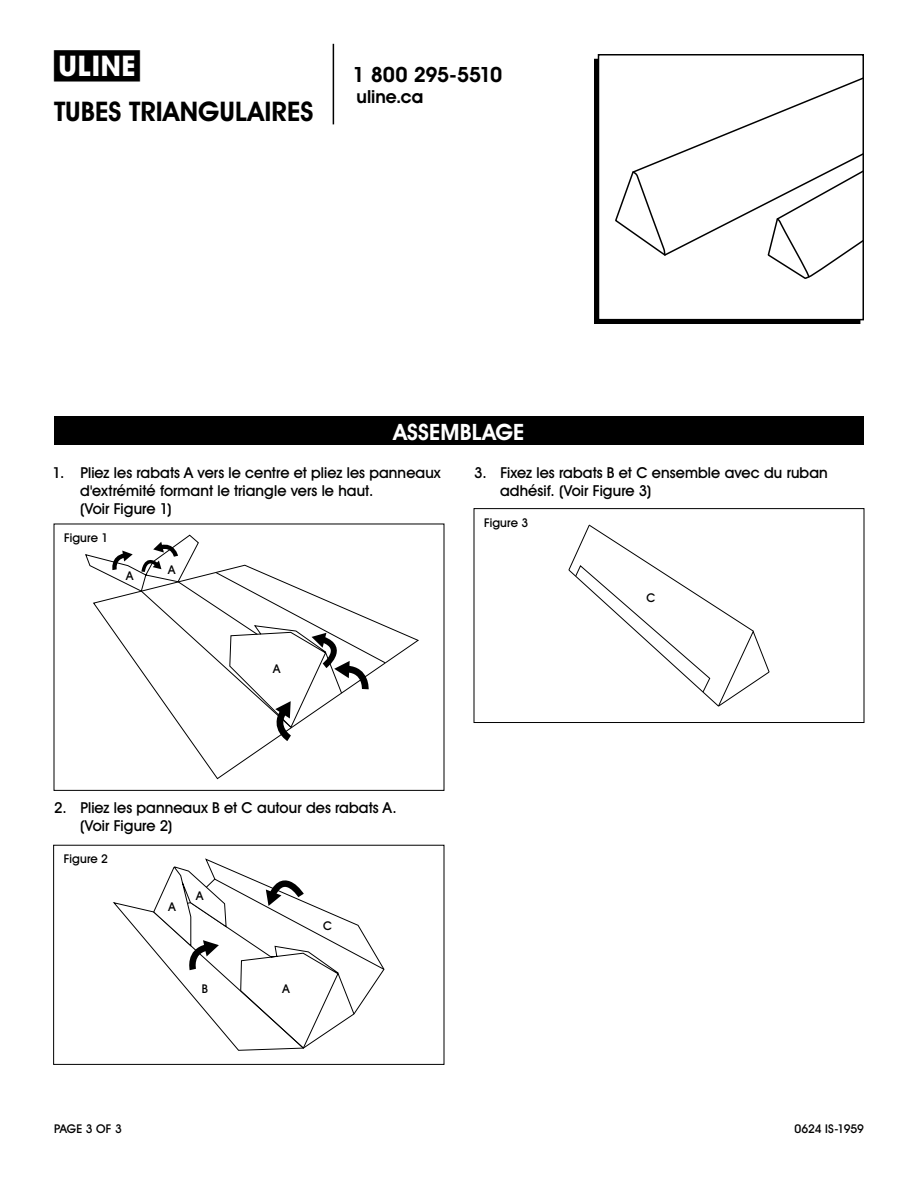
<style>
.page{position:relative;width:918px;height:1188px;background:#fff}
.page>*{position:absolute;margin:0;border:0;box-sizing:border-box;transform-origin:0 0}
.t1{font:700 28.5px "Uline Two Knine";color:#000}
.t2{font:700 27px "Uline Two Knine";letter-spacing:.005em;color:#000}
.t3{font:700 22.5px "Uline Two Knine";letter-spacing:.01em;color:#fff}
.t4{font:700 21px "Uline Two Knine";letter-spacing:-.02em;color:#000}
.t5{font:700 18px "Uline Two Knine";color:#000}
.t6{font:15px/18px "Uline Two Knine";letter-spacing:.005em;color:#000}
.t7{font:12px "Uline Two Knine";letter-spacing:.005em;color:#000}
</style>
<div class="page">
<hr style="left:333px;top:44px;width:1px;height:80px;background:#000">
<div style="left:594px;top:59px;width:266px;height:265px;border:2px solid #000"></div>
<div style="left:599px;top:55px;width:264px;height:265px;background:#fff"></div>
<svg style="left:615px;top:78px;width:246px;height:178px"></svg>
<svg style="left:632px;top:171px;width:34px;height:85px"></svg>
<svg style="left:767px;top:159px;width:94px;height:120px"></svg>
<div style="left:598px;top:54px;width:266px;height:266px;border:2px solid #000"></div>
<div style="left:54px;top:417px;width:810px;height:28px;background:#000"></div>
<svg style="left:193px;top:626px;width:226px;height:154px"></svg>
<svg style="left:85px;top:534px;width:301px;height:211px"></svg>
<div style="left:54px;top:524px;width:390px;height:267px;border:1px solid #000"></div>
<svg style="left:113px;top:858px;width:177px;height:193px"></svg>
<svg style="left:153px;top:866px;width:232px;height:183px"></svg>
<div style="left:53px;top:845px;width:391px;height:220px;border:1px solid #000"></div>
<svg style="left:568px;top:524px;width:202px;height:183px"></svg>
<div style="left:474px;top:508px;width:390px;height:215px;border:1px solid #000"></div>
<h1 class="t1" style="left:54px;top:49px;width:87px">π</h1>
<h2 class="t2" style="left:54px;top:95px;width:261px">TUBES TRIANGULAIRES</h2>
<h3 class="t4" style="left:352px;top:62px;width:152px">1 800 295-5510</h3>
<p class="t5" style="left:356px;top:86px;width:68px">uline.ca</p>
<h3 class="t3" style="left:394px;top:418px;width:132px">ASSEMBLAGE</h3>
<p class="t6" style="left:80px;top:464px;width:362px;text-indent:-27px">1. Pliez les rabats A vers le centre et pliez les panneaux d'extrémité formant le triangle vers le haut.<br>(Voir Figure 1)</p>
<p class="t6" style="left:500px;top:464px;width:329px;text-indent:-26px">3. Fixez les rabats B et C ensemble avec du ruban adhésif. (Voir Figure 3)</p>
<p class="t7" style="left:484px;top:515px;width:46px">Figure 3</p>
<p class="t7" style="left:64px;top:530px;width:46px">Figure 1</p>
<p class="t7" style="left:126px;top:569px;width:9px">A</p>
<p class="t7" style="left:168px;top:562px;width:9px">A</p>
<p class="t7" style="left:273px;top:662px;width:9px">A</p>
<p class="t6" style="left:80px;top:798px;width:318px;text-indent:-26px">2. Pliez les panneaux B et C autour des rabats A. (Voir Figure 2)</p>
<p class="t7" style="left:64px;top:851px;width:46px">Figure 2</p>
<p class="t7" style="left:168px;top:899px;width:9px">A</p>
<p class="t7" style="left:196px;top:889px;width:9px">A</p>
<p class="t7" style="left:202px;top:982px;width:8px">B</p>
<p class="t7" style="left:282px;top:982px;width:9px">A</p>
<p class="t7" style="left:323px;top:918px;width:11px">C</p>
<p class="t7" style="left:647px;top:590px;width:11px">C</p>
<p class="t7" style="left:54px;top:1122px;width:69px">PAGE 3 OF 3</p>
<p class="t7" style="left:795px;top:1122px;width:71px">0624 IS-1959</p>
</div>
